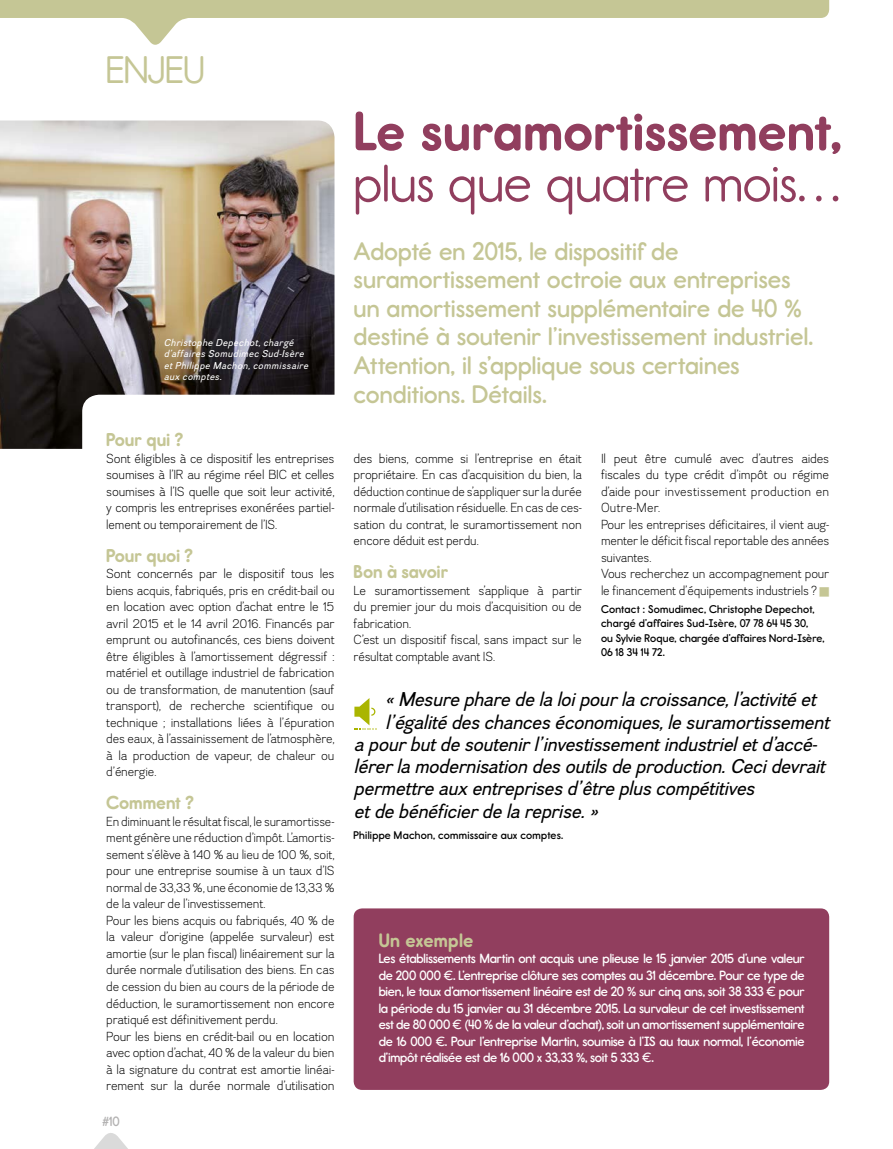
<style>
.page{position:relative;width:893px;height:1149px;background:#fff}
.page>*{position:absolute;margin:0;border:0;box-sizing:border-box;transform-origin:0 0}
.t1{font:700 55.5px "Report Rg";letter-spacing:-.005em;color:#913e5e}
.t2{font:52.5px "Report Rg";letter-spacing:-.005em;color:#913e5e}
.t3{font:38.7px "Report Rg";color:#c5c695}
.t4{font:25.5px/28.5px "Report Sb";color:#c5c695}
.t5{font:700 19.5px "Report Rg";letter-spacing:.01em;color:#c5c695}
.t6{font:italic 19.35px "Divulge Rg";letter-spacing:-.03em;color:#000}
.t7{font:700 18.75px "Report Rg";letter-spacing:-.01em;color:#c5c695}
.t8{font:13.5px/16.5px "Report Sb";letter-spacing:-.02em;color:#fff;text-align:justify}
.t9{font:13.5px "Report Sb";color:#b3b2b2}
.t10{font:12.75px/16.5px "Divulge Lt";letter-spacing:-.015em;color:#000;text-align:justify}
.t11{font:11.25px/14.2px "Report Sb";letter-spacing:.015em;color:#000}
.t12{font:italic 9.75px/11.2px "Divulge Rg";letter-spacing:.025em;color:#fff}
.s1{color:#c5c695}
</style>
<div class="page">
<img style="left:0;top:120px;width:334px;height:329px">
<div style="left:82px;top:394px;width:302px;height:312px;background:#fff;border-radius:17px"></div>
<svg style="left:95px;top:1133px;width:32px;height:15px"></svg>
<div style="left:354px;top:908px;width:475px;height:181px;background:#913e5e;border-radius:9px"></div>
<svg style="left:354px;top:698px;width:23px;height:31px"></svg>
<svg style="left:0;top:0;width:829px;height:45px"></svg>
<h3 class="t3" style="left:106px;top:46px;width:100px">ENJEU</h3>
<p class="t12" style="left:164px;top:337px;width:146px">Christophe Depechot, chargé d’affaires Somudimec Sud-Isère et Philippe Machon, commissaire aux comptes.</p>
<h3 class="t7" style="left:106px;top:428px;width:78px">Pour qui ?</h3>
<p class="t10" style="left:106px;top:449px;width:230px">Sont éligibles à ce dispositif les entreprises soumises à l’IR au régime réel BIC et celles soumises à l’IS quelle que soit leur activité, y compris les entreprises exonérées partiel&shy;lement ou temporairement de l’IS.</p>
<h3 class="t7" style="left:106px;top:544px;width:88px">Pour quoi ?</h3>
<p class="t10" style="left:106px;top:565px;width:230px">Sont concernés par le dispositif tous les biens acquis, fabriqués, pris en crédit-bail ou en location avec option d’achat entre le 15 avril 2015 et le 14 avril 2016. Financés par emprunt ou autofinancés, ces biens doivent être éligibles à l’amortissement dégressif : matériel et outillage industriel de fabrication ou de transformation, de manutention (sauf transport), de recherche scientifique ou technique ; installations liées à l’épuration des eaux, à l’assainissement de l’atmosphère, à la production de vapeur, de chaleur ou d’énergie.</p>
<h3 class="t7" style="left:106px;top:791px;width:89px">Comment ?</h3>
<p class="t10" style="left:106px;top:812px;width:230px;text-align:left">En diminuant le résultat fiscal, le suramortisse&shy;ment génère une réduction d’impôt. L’amortis&shy;sement s’élève à 140 % au lieu de 100 %, soit, pour une entreprise soumise à un taux d’IS normal de 33,33 %, une économie de 13,33 % de la valeur de l’investissement.<br>Pour les biens acquis ou fabriqués, 40 % de la valeur d’origine (appelée survaleur) est amortie (sur le plan fiscal) linéairement sur la durée normale d’utilisation des biens. En cas de cession du bien au cours de la période de déduction, le suramortissement non encore pratiqué est définitivement perdu.<br>Pour les biens en crédit-bail ou en location avec option d’achat, 40 % de la valeur du bien à la signature du contrat est amortie linéai&shy;rement sur la durée normale d’utilisation</p>
<p class="t9" style="left:102px;top:1112px;width:19px">#10</p>
<h1 class="t1" style="left:354px;top:98px;width:490px">Le suramortissement,</h1>
<h2 class="t2" style="left:354px;top:152px;width:488px">plus que quatre mois…</h2>
<h3 class="t4" style="left:354px;top:237px;width:461px">Adopté en 2015, le dispositif de suramortissement octroie aux entreprises un amortissement supplémentaire de 40 % destiné à soutenir l’investissement industriel.<br>Attention, il s’applique sous certaines conditions. Détails.</h3>
<p class="t10" style="left:354px;top:449px;width:230px">des biens, comme si l’entreprise en était propriétaire. En cas d’acquisition du bien, la déduction continue de s’appliquer sur la durée normale d’utilisation résiduelle. En cas de ces&shy;sation du contrat, le suramortissement non encore déduit est perdu.</p>
<h3 class="t7" style="left:354px;top:560px;width:96px">Bon à savoir</h3>
<p class="t10" style="left:354px;top:581px;width:230px;text-align:left">Le suramortissement s’applique à partir du premier jour du mois d’acquisition ou de fabrication.<br>C’est un dispositif fiscal, sans impact sur le résultat comptable avant IS.</p>
<p class="t10" style="left:601px;top:449px;width:230px;text-align:left">Il peut être cumulé avec d’autres aides fiscales du type crédit d’impôt ou régime d’aide pour investissement production en Outre-Mer.<br>Pour les entreprises déficitaires, il vient aug&shy;menter le déficit fiscal reportable des années suivantes.<br>Vous recherchez un accompagnement pour le financement d’équipements industriels ? <span class="s1">■</span></p>
<p class="t11" style="left:601px;top:602px;width:225px">Contact : Somudimec, Christophe Depechot, chargé d’affaires Sud-Isère, 07 78 64 45 30,<br>ou Sylvie Roque, chargée d’affaires Nord-Isère, 06 18 34 14 72.</p>
<h3 class="t6" style="left:385px;top:686px;width:432px">« Mesure phare de la loi pour la croissance, l’activité et</h3>
<h3 class="t6" style="left:385px;top:709px;width:445px">l’égalité des chances économiques, le suramortissement</h3>
<h3 class="t6" style="left:354px;top:731px;width:465px">a pour but de soutenir l’investissement industriel et d’accé-</h3>
<h3 class="t6" style="left:354px;top:753px;width:473px">lérer la modernisation des outils de production. Ceci devrait</h3>
<h3 class="t6" style="left:354px;top:775px;width:402px">permettre aux entreprises d’être plus compétitives</h3>
<h3 class="t6" style="left:354px;top:797px;width:246px">et de bénéficier de la reprise. »</h3>
<p class="t11" style="left:354px;top:827px;width:211px">Philippe Machon, commissaire aux comptes.</p>
<h3 class="t5" style="left:379px;top:928px;width:96px">Un exemple</h3>
<p class="t8" style="left:379px;top:950px;width:428px">Les établissements Martin ont acquis une plieuse le 15 janvier 2015 d’une valeur de 200 000 €. L’entreprise clôture ses comptes au 31 décembre. Pour ce type de bien, le taux d’amortissement linéaire est de 20 % sur cinq ans, soit 38 333 € pour la période du 15 janvier au 31 décembre 2015. La survaleur de cet investissement est de 80 000 € (40 % de la valeur d’achat), soit un amortissement supplémentaire de 16 000 €. Pour l’entreprise Martin, soumise à l’IS au taux normal, l’économie d’impôt réalisée est de 16 000 x 33,33 %, soit 5 333 €.</p>
</div>
